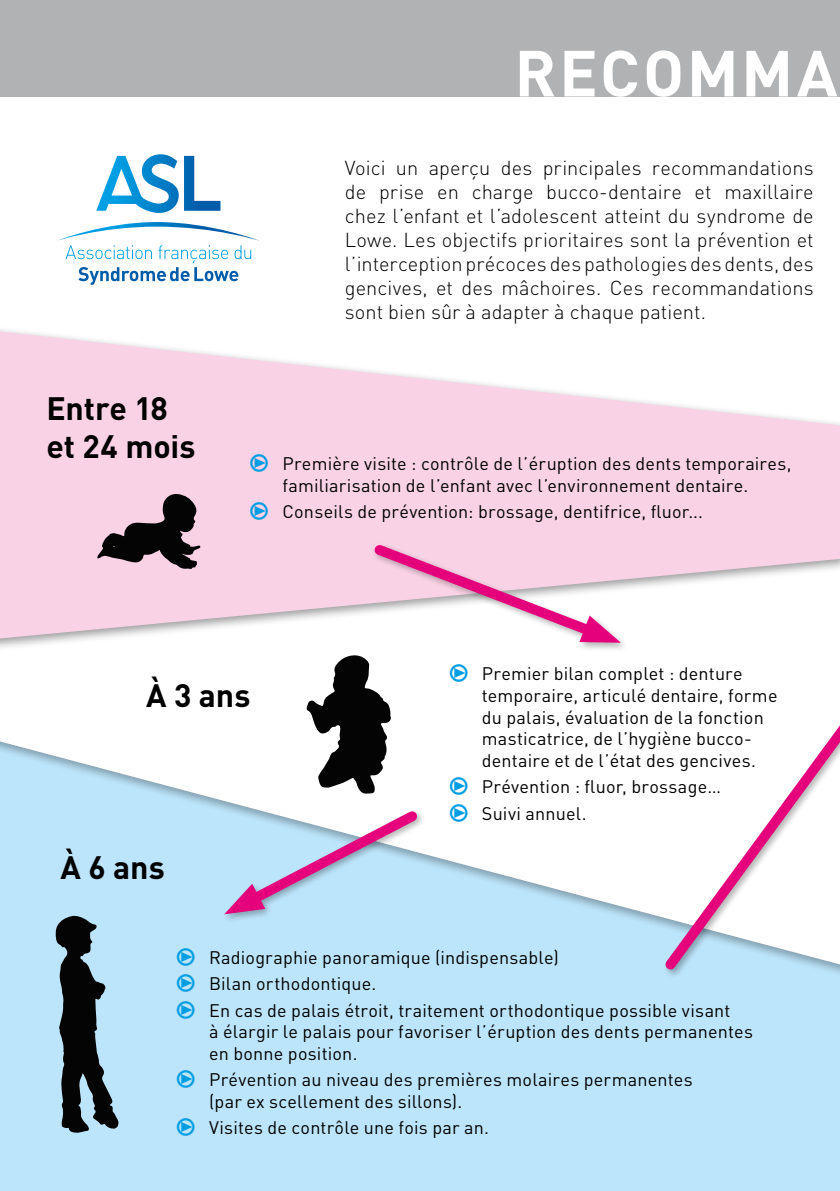
<style>
.page{position:relative;width:840px;height:1191px;background:#fff}
.page>*{position:absolute;margin:0;border:0;box-sizing:border-box;transform-origin:0 0}
.t1{font:700 64px "DIN";letter-spacing:.04em;color:#fff}
.t2{font:700 32px/38.4px "DIN";color:#000}
.t3{font:300 20px/24px "DIN";letter-spacing:.005em;color:#000;text-align:justify}
.t4{font:18px/21.6px "DIN";letter-spacing:.01em;color:#000}
.s1{font-family:"Linotype Tapestry Circle";font-size:22px;color:#009ee3}
</style>
<div class="page">
<div style="left:0;top:723px;width:839px;height:468px;background:#000;opacity:.3"></div>
<svg style="left:0;top:331px;width:839px;height:307px;fill:#f9d2e5"></svg>
<div style="left:0;top:0;width:839px;height:96px;background:#b1b2b3"></div>
<svg style="left:96px;top:154px;width:124px;height:59px"></svg>
<svg style="left:57px;top:222px;width:202px;height:63px"></svg>
<svg style="left:97px;top:493px;width:103px;height:76px;background:#836f79"></svg>
<svg style="left:55px;top:915px;width:64px;height:218px;background:#5b6f79"></svg>
<div style="left:371px;top:542px;width:257px;height:110px;background:#000;opacity:.3"></div>
<svg style="left:306px;top:537px;width:314px;height:257px"></svg>
<svg style="left:656px;top:626px;width:183px;height:352px"></svg>
<div style="left:221px;top:808px;width:204px;height:115px;background:#bce4fa"></div>
<svg style="left:224px;top:803px;width:201px;height:114px"></svg>
<h1 class="t1" style="left:514px;top:31px;width:324px">RECOMMA</h1>
<h2 class="t2" style="left:46px;top:387px;width:150px">Entre 18 et 24 mois</h2>
<p class="t3" style="left:344px;top:155px;width:470px">Voici un aperçu des principales recommandations de prise en charge bucco-dentaire et maxillaire chez l’enfant et l’adolescent atteint du syndrome de Lowe. Les objectifs prioritaires sont la prévention et l’interception précoces des pathologies des dents, des gencives, et des mâchoires. Ces recommandations sont bien sûr à adapter à chaque patient.</p>
<p class="t4" style="left:248px;top:453px;width:544px;text-align:center"><span class="s1">p</span> Première visite : contrôle de l’éruption des dents temporaires, familiarisation de l’enfant avec l’environnement dentaire.</p>
<p class="t4" style="left:248px;top:501px;width:456px"><span class="s1">p</span> Conseils de prévention: brossage, dentifrice, fluor...</p>
<h2 class="t2" style="left:146px;top:675px;width:106px">À 3 ans</h2>
<h2 class="t2" style="left:60px;top:847px;width:106px">À 6 ans</h2>
<p class="t4" style="left:481px;top:662px;width:297px;text-indent:-34px"><span class="s1">p</span> Premier bilan complet : denture temporaire, articulé dentaire, forme du palais, évaluation de la fonction masticatrice, de l’hygiène bucco&shy;dentaire et de l’état des gencives.</p>
<p class="t4" style="left:447px;top:773px;width:274px;line-height:26.4px"><span class="s1">p</span> Prévention : fluor, brossage… <span class="s1">p</span> Suivi annuel.</p>
<p class="t4" style="left:175px;top:943px;width:556px;line-height:26.4px"><span class="s1">p</span> Radiographie panoramique (indispensable)<br><span class="s1">p</span> Bilan orthodontique.<br><span class="s1">p</span> En cas de palais étroit, traitement orthodontique possible visant</p>
<p class="t4" style="left:209px;top:1020px;width:545px">à élargir le palais pour favoriser l’éruption des dents permanentes en bonne position.</p>
<p class="t4" style="left:209px;top:1068px;width:485px;text-indent:-34px"><span class="s1">p</span> Prévention au niveau des premières molaires permanentes (par ex scellement des sillons).</p>
<p class="t4" style="left:175px;top:1116px;width:315px"><span class="s1">p</span> Visites de contrôle une fois par an.</p>
</div>
